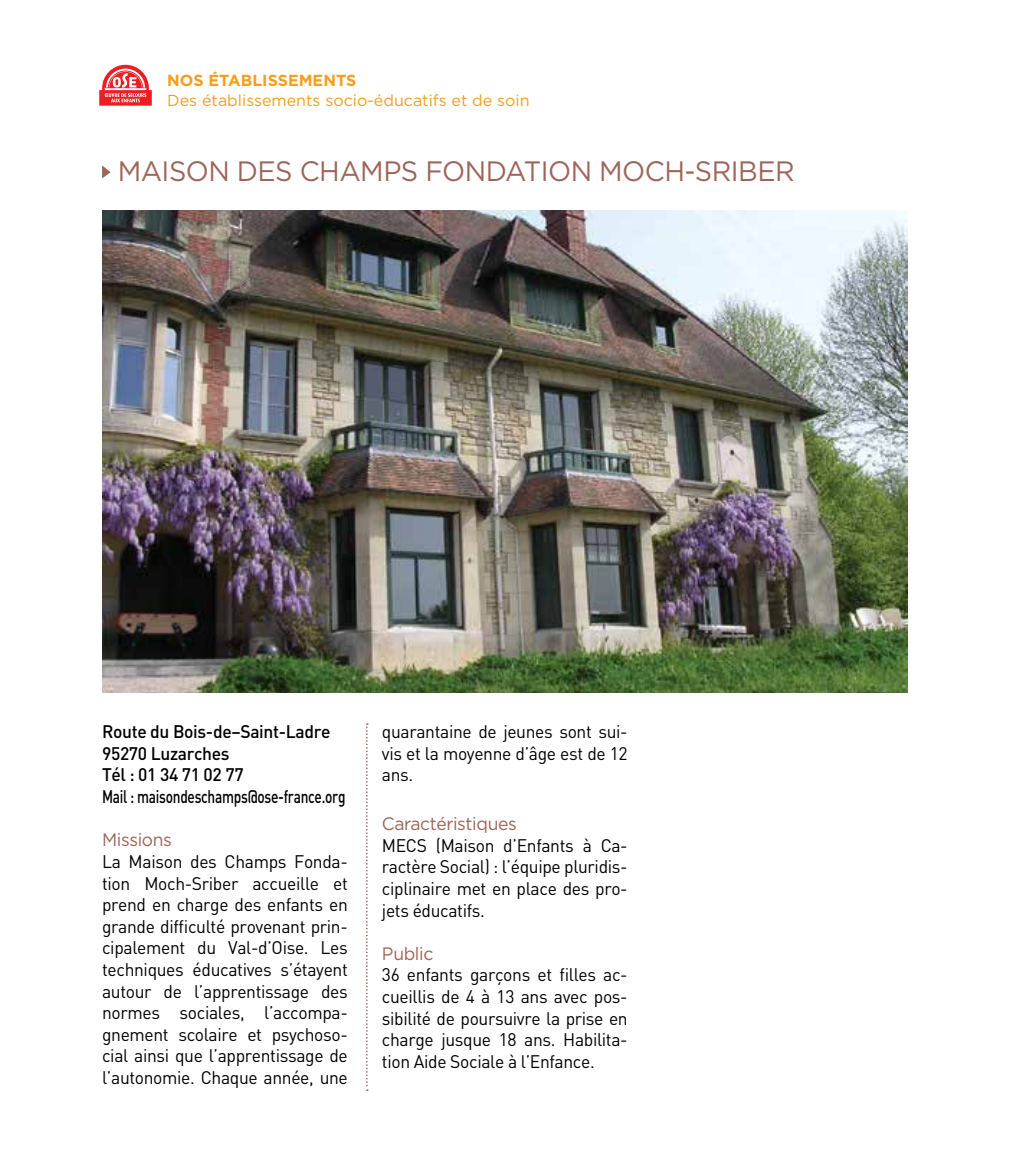
<style>
.page{position:relative;width:1021px;height:1163px;background:#fff}
.page>*{position:absolute;margin:0;border:0;box-sizing:border-box;transform-origin:0 0}
.t1{font:28px "Gotham";letter-spacing:-.02em;color:#9d655a}
.t2{font:18px/21.6px "DINVAINS";letter-spacing:-.02em;color:#000;text-align:justify}
.t3{font:500 18px/21.6px "DINVAINS";letter-spacing:-.02em;color:#000}
.t4{font:18px "Gotham";letter-spacing:-.02em;color:#9d655a}
.t5{font:16px "Gotham";color:#f99d1c}
.t6{font:700 16px "Gotham";color:#f99d1c}
</style>
<div class="page">
<svg style="left:99px;top:65px;width:53px;height:41px"></svg>
<svg style="left:366px;top:723px;width:2px;height:367px"></svg>
<svg style="left:102px;top:165px;width:9px;height:13px"></svg>
<img style="left:102px;top:211px;width:805px;height:481px">
<p class="t6" style="left:167px;top:70px;width:189px">NOS ÉTABLISSEMENTS</p>
<p class="t5" style="left:167px;top:90px;width:364px">Des établissements socio-éducatifs et de soin</p>
<h1 class="t1" style="left:118px;top:153px;width:41px">Maiso</h1>
<h1 class="t1" style="left:208px;top:153px;width:47px">n des</h1>
<h1 class="t1" style="left:300px;top:153px;width:40px">Champs</h1>
<h1 class="t1" style="left:425px;top:153px;width:78px">Fondatio</h1>
<h1 class="t1" style="left:570px;top:153px;width:72px">n Moch</h1>
<h1 class="t1" style="left:684px;top:153px;width:91px">-Sri ber</h1>
<p class="t3" style="left:102px;top:720px;width:245px">Route du Bois-de–Saint-Ladre<br>95270 Luzarches<br>Tél : 01 34 71 02 77<br>Mail : maisondeschamps@ose-france.org</p>
<p class="t4" style="left:102px;top:828px;width:71px">Missions</p>
<p class="t2" style="left:102px;top:850px;width:247px">La Maison des Champs Fonda&shy;tion Moch-Sriber accueille et prend en charge des enfants en grande difficulté provenant prin&shy;cipalement du Val-d’Oise. Les techniques éducatives s’étayent autour de l’apprentissage des normes sociales, l’accompa&shy;gnement scolaire et psychoso&shy;cial ainsi que l’apprentissage de l’autonomie. Chaque année, une</p>
<p class="t2" style="left:382px;top:720px;width:247px">quarantaine de jeunes sont sui&shy;vis et la moyenne d’âge est de 12 ans.</p>
<p class="t4" style="left:382px;top:812px;width:136px">Caractéristiques</p>
<p class="t2" style="left:382px;top:834px;width:247px">MECS (Maison d’Enfants à Ca&shy;ractère Social) : l’équipe pluridis&shy;ciplinaire met en place des pro&shy;jets éducatifs.</p>
<p class="t4" style="left:382px;top:941px;width:53px">Public</p>
<p class="t2" style="left:382px;top:963px;width:247px">36 enfants garçons et filles ac&shy;cueillis de 4 à 13 ans avec pos&shy;sibilité de poursuivre la prise en charge jusque 18 ans. Habilita&shy;tion Aide Sociale à l’Enfance.</p>
</div>
